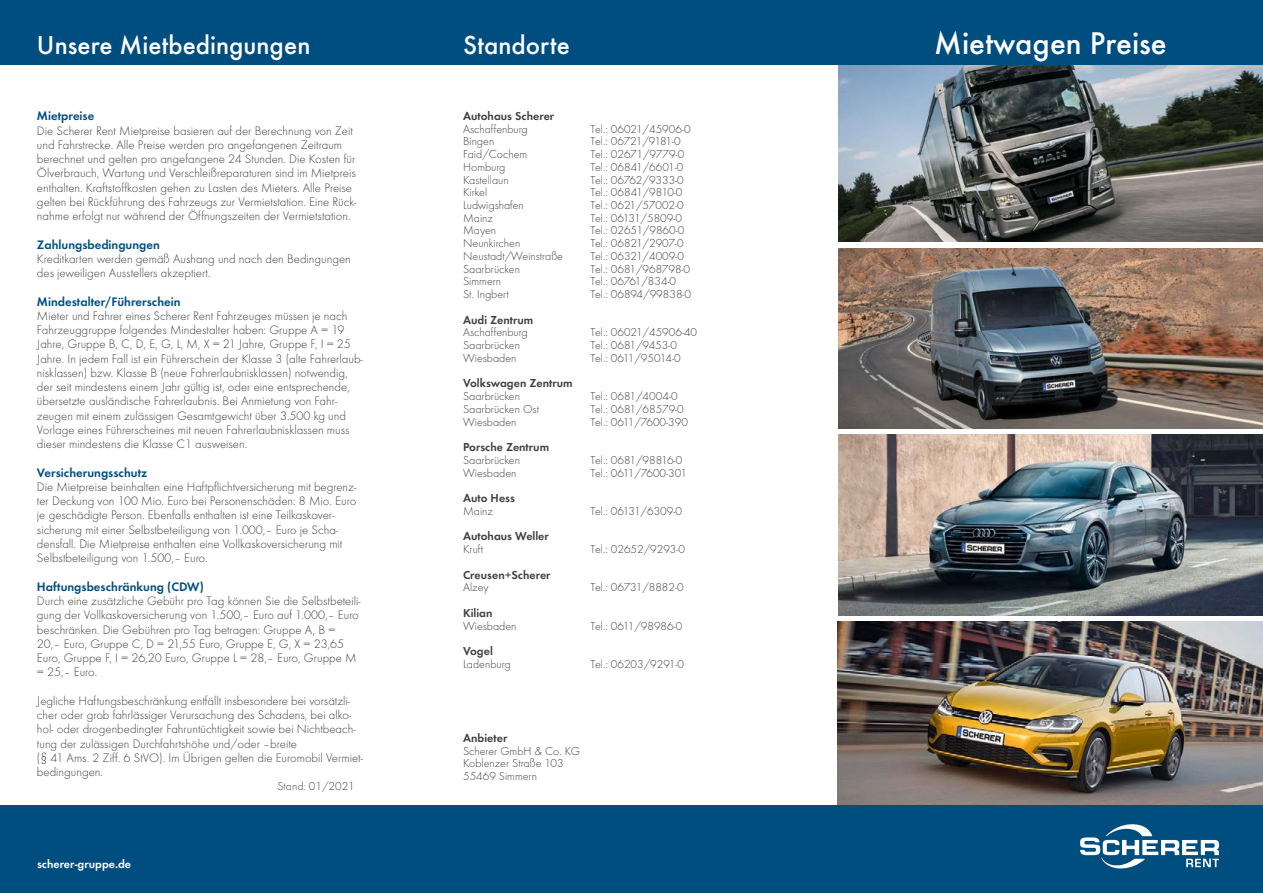
<style>
.page{position:relative;width:1263px;height:893px;background:#fff}
.page>*{position:absolute;margin:0;border:0;box-sizing:border-box;transform-origin:0 0}
.t1{font:500 32.7px "Futura T";color:#fff}
.t2{font:500 27px "Futura T";color:#fff}
.t3{font:300 12.75px/14.2px "Futura T";color:#403f3f}
.t4{font:600 12.75px "Futura T";color:#004e7f}
.t5{font:300 12px/12.8px "Futura T";color:#403f3f}
.t6{font:600 12px "Futura T";color:#403f3f}
.t7{font:300 12px "Futura T";letter-spacing:-.045em;color:#403f3f}
.t8{font:300 12px "Futura T";letter-spacing:-.025em;color:#403f3f}
.t9{font:600 12px "Futura T";color:#fff}
</style>
<div class="page">
<img style="left:838px;top:622px;width:425px;height:183px">
<img style="left:838px;top:65px;width:425px;height:177px">
<img style="left:838px;top:248px;width:425px;height:181px">
<img style="left:838px;top:435px;width:425px;height:181px">
<div style="left:0;top:805px;width:1263px;height:88px;background:#004e7f"></div>
<svg style="left:1080px;top:824px;width:139px;height:45px"></svg>
<div style="left:0;top:0;width:1263px;height:65px;background:#004e7f"></div>
<h2 class="t2" style="left:37px;top:29px;width:275px">Unsere Mietbedingungen</h2>
<h2 class="t2" style="left:463px;top:29px;width:108px">Standorte</h2>
<h1 class="t1" style="left:934px;top:24px;width:234px">Mietwagen Preise</h1>
<p class="t4" style="left:37px;top:109px;width:59px">Mietpreise</p>
<p class="t3" style="left:37px;top:123px;width:321px">Die Scherer Rent Mietpreise basieren auf der Berechnung von Zeit und Fahrstrecke. Alle Preise werden pro angefangenen Zeitraum berechnet und gelten pro angefangene 24 Stunden. Die Kosten für Ölverbrauch, Wartung und Verschleißreparaturen sind im Mietpreis enthalten. Kraftstoffkosten gehen zu Lasten des Mieters. Alle Preise gelten bei Rückführung des Fahrzeugs zur Vermietstation. Eine Rück&shy;nahme erfolgt nur während der Öffnungszeiten der Vermietstation.</p>
<p class="t4" style="left:37px;top:237px;width:124px">Zahlungsbedingungen</p>
<p class="t3" style="left:37px;top:251px;width:315px">Kreditkarten werden gemäß Aushang und nach den Bedingungen des jeweiligen Ausstellers akzeptiert.</p>
<p class="t4" style="left:37px;top:294px;width:145px">Mindestalter/Führerschein</p>
<p class="t3" style="left:37px;top:308px;width:327px">Mieter und Fahrer eines Scherer Rent Fahrzeuges müssen je nach Fahrzeuggruppe folgendes Mindestalter haben: Gruppe A = 19<br>Jahre, Gruppe B, C, D, E, G, L, M, X = 21 Jahre, Gruppe F, I = 25<br>Jahre. In jedem Fall ist ein Führerschein der Klasse 3 (alte Fahrerlaub&shy;nisklassen) bzw. Klasse B (neue Fahrerlaubnisklassen) notwendig, der seit mindestens einem Jahr gültig ist, oder eine entsprechende, übersetzte ausländische Fahrerlaubnis. Bei Anmietung von Fahr&shy;zeugen mit einem zulässigen Gesamtgewicht über 3.500 kg und Vorlage eines Führerscheines mit neuen Fahrerlaubnisklassen muss dieser mindestens die Klasse C1 ausweisen.</p>
<p class="t4" style="left:37px;top:465px;width:112px">Versicherungsschutz</p>
<p class="t3" style="left:37px;top:479px;width:321px">Die Mietpreise beinhalten eine Haftpflichtversicherung mit begrenz&shy;ter Deckung von 100 Mio. Euro bei Personenschäden: 8 Mio. Euro je geschädigte Person. Ebenfalls enthalten ist eine Teilkaskover&shy;sicherung mit einer Selbstbeteiligung von 1.000,– Euro je Scha&shy;densfall. Die Mietpreise enthalten eine Vollkaskoversicherung mit Selbstbeteiligung von 1.500,– Euro.</p>
<p class="t4" style="left:37px;top:579px;width:168px">Haftungsbeschränkung (CDW)</p>
<p class="t3" style="left:37px;top:594px;width:325px">Durch eine zusätzliche Gebühr pro Tag können Sie die Selbstbeteili&shy;gung der Vollkaskoversicherung von 1.500,– Euro auf 1.000,– Euro beschränken. Die Gebühren pro Tag betragen: Gruppe A, B = 20,– Euro, Gruppe C, D = 21,55 Euro, Gruppe E, G, X = 23,65<br>Euro, Gruppe F, I = 26,20 Euro, Gruppe L = 28,– Euro, Gruppe M = 25,– Euro.</p>
<p class="t3" style="left:37px;top:693px;width:327px">Jegliche Haftungsbeschränkung entfällt insbesondere bei vorsätzli&shy;cher oder grob fahrlässiger Verursachung des Schadens, bei alko&shy;hol- oder drogenbedingter Fahruntüchtigkeit sowie bei Nichtbeach&shy;tung der zulässigen Durchfahrtshöhe und/oder –breite<br>(§ 41 Ams. 2 Ziff. 6 StVO). Im Übrigen gelten die Euromobil Vermiet&shy;bedingungen.</p>
<p class="t5" style="left:277px;top:779px;width:79px">Stand: 01/2021</p>
<p class="t9" style="left:37px;top:857px;width:96px">scherer-gruppe.de</p>
<p class="t6" style="left:463px;top:109px;width:93px">Autohaus Scherer</p>
<p class="t5" style="left:463px;top:122px;width:66px">Aschaffenburg</p>
<p class="t5" style="left:591px;top:122px;width:101px">Tel.: 06021/45906-0</p>
<p class="t5" style="left:463px;top:135px;width:33px">Bingen</p>
<p class="t7" style="left:591px;top:134px;width:92px">Tel.: 06721/9181-0</p>
<p class="t5" style="left:463px;top:148px;width:66px">Faid/Cochem</p>
<p class="t5" style="left:591px;top:148px;width:95px">Tel.: 02671/9779-0</p>
<p class="t5" style="left:463px;top:160px;width:44px">Homburg</p>
<p class="t5" style="left:591px;top:160px;width:94px">Tel.: 06841/6601-0</p>
<p class="t5" style="left:463px;top:173px;width:47px">Kastellaun</p>
<p class="t5" style="left:591px;top:173px;width:95px">Tel.: 06762/9333-0</p>
<p class="t5" style="left:463px;top:186px;width:26px">Kirkel</p>
<p class="t5" style="left:591px;top:186px;width:93px">Tel.: 06841/9810-0</p>
<p class="t5" style="left:463px;top:199px;width:62px">Ludwigshafen</p>
<p class="t5" style="left:591px;top:199px;width:95px">Tel.: 0621/57002-0</p>
<p class="t5" style="left:463px;top:211px;width:31px">Mainz</p>
<p class="t5" style="left:591px;top:211px;width:93px">Tel.: 06131/5809-0</p>
<p class="t5" style="left:463px;top:224px;width:35px">Mayen</p>
<p class="t5" style="left:591px;top:224px;width:95px">Tel.: 02651/9860-0</p>
<p class="t5" style="left:463px;top:237px;width:59px">Neunkirchen</p>
<p class="t5" style="left:591px;top:237px;width:94px">Tel.: 06821/2907-0</p>
<p class="t5" style="left:463px;top:250px;width:101px">Neustadt/Weinstraße</p>
<p class="t5" style="left:591px;top:250px;width:95px">Tel.: 06321/4009-0</p>
<p class="t5" style="left:463px;top:262px;width:58px">Saarbrücken</p>
<p class="t5" style="left:591px;top:262px;width:101px">Tel.: 0681/968798-0</p>
<p class="t5" style="left:463px;top:275px;width:40px">Simmern</p>
<p class="t5" style="left:591px;top:275px;width:87px">Tel.: 06761/834-0</p>
<p class="t5" style="left:463px;top:288px;width:47px">St. Ingbert</p>
<p class="t5" style="left:591px;top:288px;width:102px">Tel.: 06894/99838-0</p>
<p class="t6" style="left:463px;top:313px;width:72px">Audi Zentrum</p>
<p class="t5" style="left:463px;top:326px;width:66px">Aschaffenburg</p>
<p class="t5" style="left:591px;top:326px;width:108px">Tel.: 06021/45906-40</p>
<p class="t5" style="left:463px;top:339px;width:58px">Saarbrücken</p>
<p class="t5" style="left:591px;top:339px;width:88px">Tel.: 0681/9453-0</p>
<p class="t5" style="left:463px;top:351px;width:55px">Wiesbaden</p>
<p class="t7" style="left:591px;top:351px;width:92px">Tel.: 0611/95014-0</p>
<p class="t6" style="left:463px;top:376px;width:111px">Volkswagen Zentrum</p>
<p class="t5" style="left:463px;top:390px;width:58px">Saarbrücken</p>
<p class="t5" style="left:591px;top:390px;width:88px">Tel.: 0681/4004-0</p>
<p class="t5" style="left:463px;top:402px;width:77px">Saarbrücken Ost</p>
<p class="t5" style="left:591px;top:402px;width:95px">Tel.: 0681/68579-0</p>
<p class="t5" style="left:463px;top:415px;width:55px">Wiesbaden</p>
<p class="t5" style="left:591px;top:415px;width:99px">Tel.: 0611/7600-390</p>
<p class="t6" style="left:463px;top:440px;width:88px">Porsche Zentrum</p>
<p class="t5" style="left:463px;top:453px;width:58px">Saarbrücken</p>
<p class="t5" style="left:591px;top:453px;width:93px">Tel.: 0681/98816-0</p>
<p class="t5" style="left:463px;top:466px;width:55px">Wiesbaden</p>
<p class="t8" style="left:591px;top:466px;width:98px">Tel.: 0611/7600-301</p>
<p class="t6" style="left:463px;top:491px;width:53px">Auto Hess</p>
<p class="t5" style="left:463px;top:504px;width:31px">Mainz</p>
<p class="t5" style="left:591px;top:504px;width:93px">Tel.: 06131/6309-0</p>
<p class="t6" style="left:463px;top:529px;width:87px">Autohaus Weller</p>
<p class="t5" style="left:463px;top:543px;width:22px">Kruft</p>
<p class="t5" style="left:591px;top:543px;width:96px">Tel.: 02652/9293-0</p>
<p class="t6" style="left:463px;top:568px;width:89px">Creusen+Scherer</p>
<p class="t5" style="left:463px;top:581px;width:27px">Alzey</p>
<p class="t5" style="left:591px;top:581px;width:95px">Tel.: 06731/8882-0</p>
<p class="t6" style="left:463px;top:606px;width:31px">Kilian</p>
<p class="t5" style="left:463px;top:619px;width:55px">Wiesbaden</p>
<p class="t5" style="left:591px;top:619px;width:93px">Tel.: 0611/98986-0</p>
<p class="t6" style="left:463px;top:644px;width:31px">Vogel</p>
<p class="t5" style="left:463px;top:657px;width:49px">Ladenburg</p>
<p class="t5" style="left:591px;top:657px;width:95px">Tel.: 06203/9291-0</p>
<p class="t6" style="left:463px;top:731px;width:46px">Anbieter</p>
<p class="t5" style="left:463px;top:744px;width:118px">Scherer GmbH &amp; Co. KG<br>Koblenzer Straße 103<br>55469 Simmern</p>
</div>
